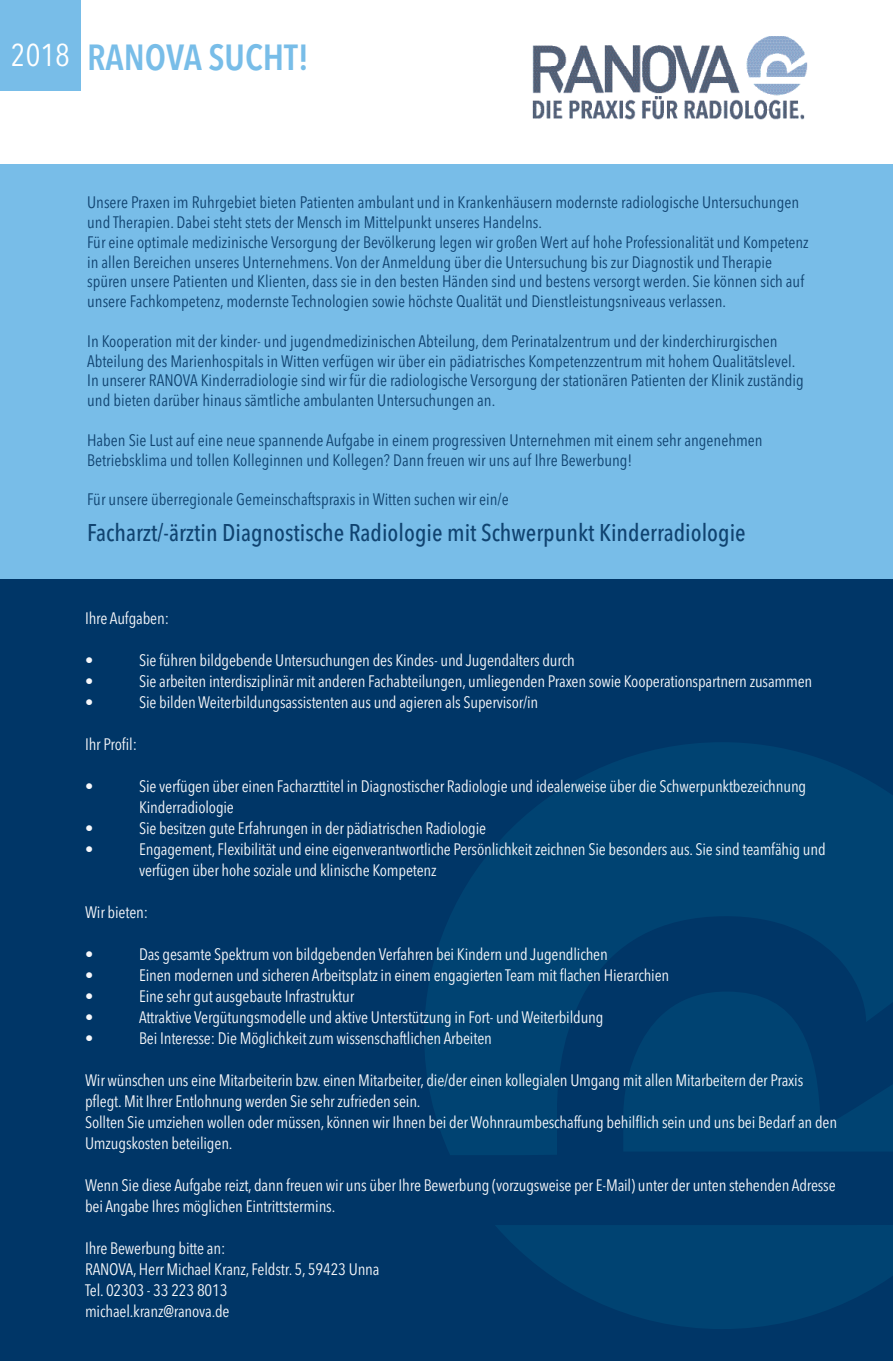
<style>
.page{position:relative;width:893px;height:1361px;background:#fff}
.page>*{position:absolute;margin:0;border:0;box-sizing:border-box;transform-origin:0 0}
.t1{font:600 condensed 36px "Avenir Next LT Pro";color:#78bde8}
.t2{font:500 condensed 24px "Avenir Next LT Pro";color:#104370}
.t3{font:condensed 16.5px/21px "Avenir Next LT Pro";letter-spacing:-.01em;color:#f6f7fa}
.t4{font:condensed 16.5px/19.8px "Avenir Next LT Pro";color:#104370}
.s1{font-weight:400;font-size:31.35px;color:#fff}
</style>
<div class="page">
<div style="left:0;top:164px;width:893px;height:432px;background:#78bde8"></div>
<div style="left:0;top:579px;width:893px;height:782px;background:#003667"></div>
<svg style="left:425px;top:743px;width:468px;height:412px;fill:#004372"></svg>
<svg style="left:623px;top:991px;width:270px;height:160px"></svg>
<svg style="left:496px;top:1225px;width:397px;height:104px"></svg>
<img style="left:532px;top:36px;width:276px;height:84px">
<div style="left:0;top:0;width:81px;height:91px;background:#78bde8"></div>
<h1 class="t1" style="left:11px;top:35px;width:300px"><span class="s1">2018</span> RANOVA SUCHT!</h1>
<p class="t4" style="left:87px;top:192px;width:723px">Unsere Praxen im Ruhrgebiet bieten Patienten ambulant und in Krankenhäusern modernste radiologische Untersuchungen und Therapien. Dabei steht stets der Mensch im Mittelpunkt unseres Handelns.<br>Für eine optimale medizinische Versorgung der Bevölkerung legen wir großen Wert auf hohe Professionalität und Kompetenz in allen Bereichen unseres Unternehmens. Von der Anmeldung über die Untersuchung bis zur Diagnostik und Therapie spüren unsere Patienten und Klienten, dass sie in den besten Händen sind und bestens versorgt werden. Sie können sich auf unsere Fachkompetenz, modernste Technologien sowie höchste Qualität und Dienstleistungsniveaus verlassen.</p>
<p class="t4" style="left:87px;top:331px;width:718px">In Kooperation mit der kinder- und jugendmedizinischen Abteilung, dem Perinatalzentrum und der kinderchirurgischen Abteilung des Marienhospitals in Witten verfügen wir über ein pädiatrisches Kompetenzzentrum mit hohem Qualitätslevel.<br>In unserer RANOVA Kinderradiologie sind wir für die radiologische Versorgung der stationären Patienten der Klinik zuständig und bieten darüber hinaus sämtliche ambulanten Untersuchungen an.</p>
<p class="t4" style="left:87px;top:430px;width:677px">Haben Sie Lust auf eine neue spannende Aufgabe in einem progressiven Unternehmen mit einem sehr angenehmen<br>Betriebsklima und tollen Kolleginnen und Kollegen? Dann freuen wir uns auf Ihre Bewerbung!</p>
<p class="t4" style="left:87px;top:489px;width:423px">Für unsere überregionale Gemeinschaftspraxis in Witten suchen wir ein/e</p>
<h2 class="t2" style="left:87px;top:518px;width:660px">Facharzt/-ärztin Diagnostische Radiologie mit Schwerpunkt Kinderradiologie</h2>
<p class="t3" style="left:85px;top:607px;width:85px">Ihre Aufgaben:</p>
<p class="t3" style="left:85px;top:649px;width:10px">•</p>
<p class="t3" style="left:139px;top:649px;width:437px">Sie führen bildgebende Untersuchungen des Kindes- und Jugendalters durch</p>
<p class="t3" style="left:85px;top:670px;width:10px">•</p>
<p class="t3" style="left:139px;top:670px;width:675px">Sie arbeiten interdisziplinär mit anderen Fachabteilungen, umliegenden Praxen sowie Kooperationspartnern zusammen</p>
<p class="t3" style="left:85px;top:691px;width:10px">•</p>
<p class="t3" style="left:139px;top:691px;width:401px">Sie bilden Weiterbildungsassistenten aus und agieren als Supervisor/in</p>
<p class="t3" style="left:85px;top:733px;width:53px">Ihr Profil:</p>
<p class="t3" style="left:85px;top:775px;width:10px">•</p>
<p class="t3" style="left:139px;top:775px;width:669px">Sie verfügen über einen Facharzttitel in Diagnostischer Radiologie und idealerweise über die Schwerpunktbezeichnung<br>Kinderradiologie</p>
<p class="t3" style="left:85px;top:817px;width:10px">•</p>
<p class="t3" style="left:139px;top:817px;width:349px">Sie besitzen gute Erfahrungen in der pädiatrischen Radiologie</p>
<p class="t3" style="left:85px;top:838px;width:10px">•</p>
<p class="t3" style="left:139px;top:838px;width:688px">Engagement, Flexibilität und eine eigenverantwortliche Persönlichkeit zeichnen Sie besonders aus. Sie sind teamfähig und verfügen über hohe soziale und klinische Kompetenz</p>
<p class="t3" style="left:85px;top:901px;width:65px">Wir bieten:</p>
<p class="t3" style="left:85px;top:943px;width:10px">•</p>
<p class="t3" style="left:139px;top:943px;width:470px">Das gesamte Spektrum von bildgebenden Verfahren bei Kindern und Jugendlichen</p>
<p class="t3" style="left:85px;top:964px;width:10px">•</p>
<p class="t3" style="left:139px;top:964px;width:532px">Einen modernen und sicheren Arbeitsplatz in einem engagierten Team mit flachen Hierarchien</p>
<p class="t3" style="left:85px;top:985px;width:10px">•</p>
<p class="t3" style="left:139px;top:985px;width:217px">Eine sehr gut ausgebaute Infrastruktur</p>
<p class="t3" style="left:85px;top:1006px;width:10px">•</p>
<p class="t3" style="left:139px;top:1006px;width:466px">Attraktive Vergütungsmodelle und aktive Unterstützung in Fort- und Weiterbildung</p>
<p class="t3" style="left:85px;top:1027px;width:10px">•</p>
<p class="t3" style="left:139px;top:1027px;width:354px">Bei Interesse: Die Möglichkeit zum wissenschaftlichen Arbeiten</p>
<p class="t3" style="left:85px;top:1069px;width:754px">Wir wünschen uns eine Mitarbeiterin bzw. einen Mitarbeiter, die/der einen kollegialen Umgang mit allen Mitarbeitern der Praxis pflegt. Mit Ihrer Entlohnung werden Sie sehr zufrieden sein.<br>Sollten Sie umziehen wollen oder müssen, können wir Ihnen bei der Wohnraumbeschaffung behilflich sein und uns bei Bedarf an den Umzugskosten beteiligen.</p>
<p class="t3" style="left:85px;top:1174px;width:752px">Wenn Sie diese Aufgabe reizt, dann freuen wir uns über Ihre Bewerbung (vorzugsweise per E-Mail) unter der unten stehenden Adresse bei Angabe Ihres möglichen Eintrittstermins.</p>
<p class="t3" style="left:85px;top:1237px;width:296px">Ihre Bewerbung bitte an:<br>RANOVA, Herr Michael Kranz, Feldstr. 5, 59423 Unna<br>Tel. 02303 - 33 223 8013<br>michael.kranz@ranova.de</p>
</div>
